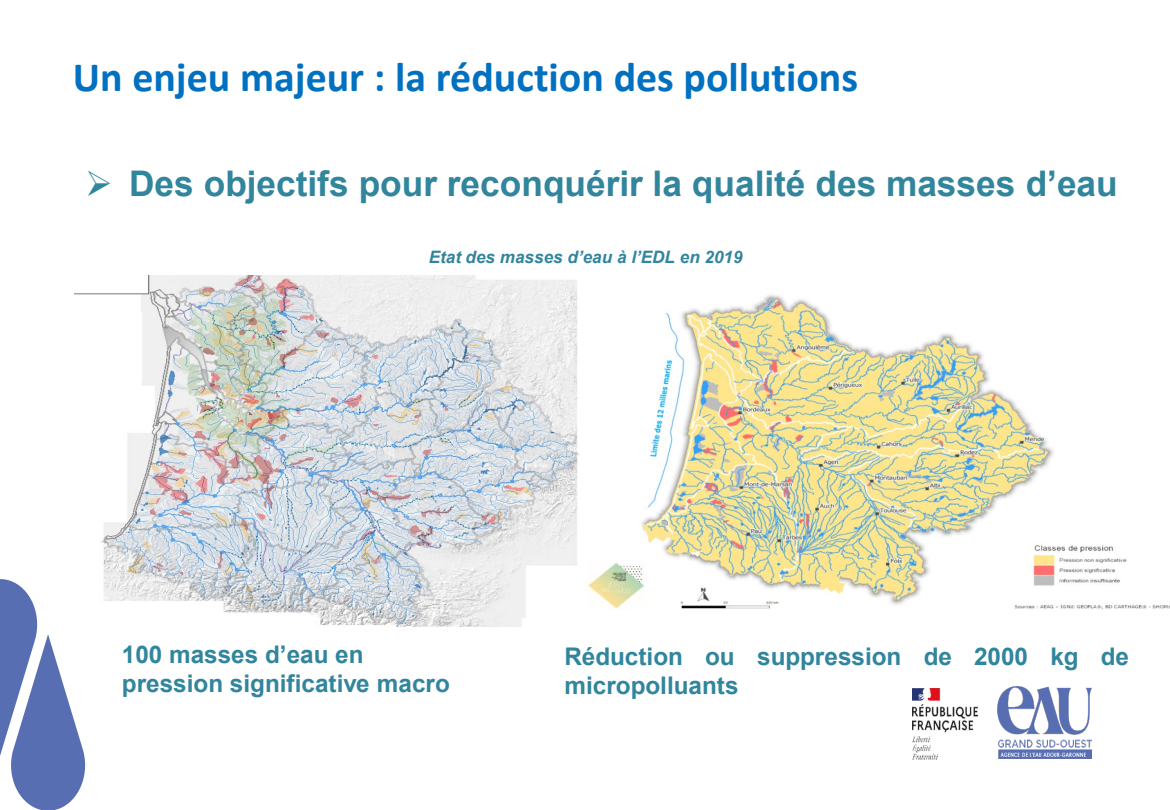
<style>
.page{position:relative;width:1170px;height:810px;background:#fff}
.page>*{position:absolute;margin:0;border:0;box-sizing:border-box;transform-origin:0 0}
.t1{font:700 42px "Calibri";color:#0070c0}
.t2{font:700 35.25px "Arial";color:#31859c}
.t3{font:700 24.3px/29.1px "Arial";color:#31859c}
.t4{font:italic 700 17.1px "Arial";color:#31859c}
</style>
<div class="page">
<img style="left:913px;top:686px;width:178px;height:74px">
<svg style="left:0;top:579px;width:85px;height:231px"></svg>
<img style="left:75px;top:275px;width:504px;height:351px">
<img style="left:588px;top:295px;width:582px;height:315px">
<p class="t1" style="left:73px;top:47px;width:787px">Un enjeu majeur : la réduction des pollutions</p>
<p class="t2" style="left:85px;top:159px;width:1034px">➢ Des objectifs pour reconquérir la qualité des masses d’eau</p>
<p class="t4" style="left:429px;top:246px;width:315px">Etat des masses d’eau à l’EDL en 2019</p>
<p class="t3" style="left:122px;top:640px;width:243px">100 masses d’eau en</p>
<p class="t3" style="left:122px;top:670px;width:330px">pression significative macro</p>
<p class="t3" style="left:564px;top:642px;width:566px">Réduction ou suppression de 2000 kg de micropolluants</p>
</div>
